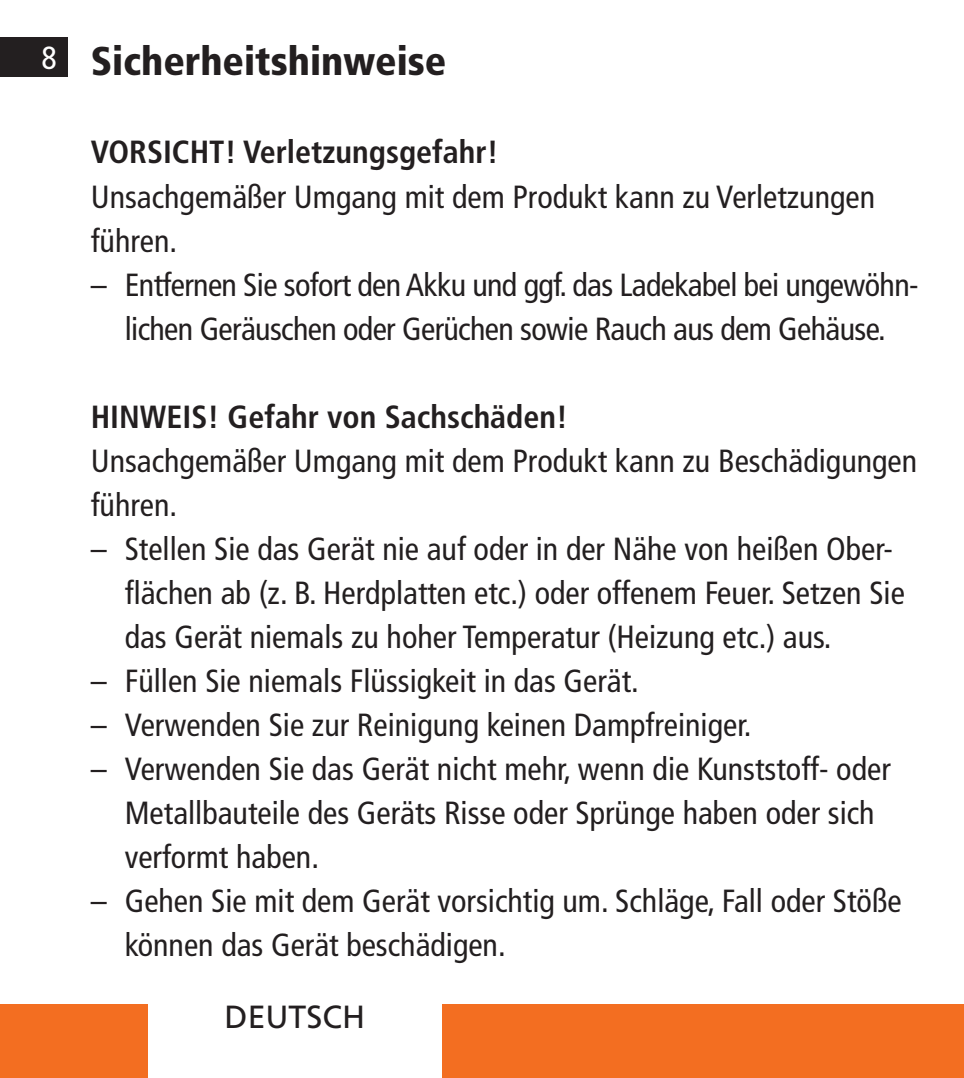
<style>
.page{position:relative;width:964px;height:1078px;background:#fff}
.page>*{position:absolute;margin:0;border:0;box-sizing:border-box;transform-origin:0 0}
.t1{font:900 condensed 40px "Frutiger LT Pro";color:#231f20}
.t2{font:condensed 32px/44px "Frutiger LT Pro";color:#231f20}
.t3{font:condensed 32px/44px "Frutiger LT Pro";letter-spacing:-.02em;color:#231f20;text-align:center}
.t4{font:700 condensed 32px "Frutiger LT Pro";color:#231f20}
.t5{font:32px "Frutiger LT Pro";color:#231f20}
.s1{font-weight:400;font-size:32px;color:#fff}
</style>
<div class="page">
<div style="left:0;top:38px;width:68px;height:39px;background:#231f20"></div>
<div style="left:442px;top:1003px;width:522px;height:74px;background:#f36e21"></div>
<div style="left:0;top:1003px;width:147px;height:74px;background:#f36e21"></div>
<p class="t1" style="left:41px;top:37px;width:407px"><span class="s1">8</span> Sicherheitshinweise</p>
<p class="t4" style="left:91px;top:133px;width:409px">VORSICHT! Verletzungsgefahr!</p>
<p class="t2" style="left:91px;top:174px;width:786px">Unsachgemäßer Umgang mit dem Produkt kann zu Verletzungen führen.</p>
<p class="t3" style="left:91px;top:262px;width:829px">– Entfernen Sie sofort den Akku und ggf. das Ladekabel bei ungewöhn&shy;lichen Geräuschen oder Gerüchen sowie Rauch aus dem Gehäuse.</p>
<p class="t4" style="left:91px;top:397px;width:479px">HINWEIS! Gefahr von Sachschäden!</p>
<p class="t2" style="left:91px;top:438px;width:828px">Unsachgemäßer Umgang mit dem Produkt kann zu Beschädigungen führen.</p>
<p class="t2" style="left:125px;top:526px;width:782px;text-indent:-34px">– Stellen Sie das Gerät nie auf oder in der Nähe von heißen Ober&shy;flächen ab (z. B. Herdplatten etc.) oder offenem Feuer. Setzen Sie das Gerät niemals zu hoher Temperatur (Heizung etc.) aus.</p>
<p class="t2" style="left:91px;top:658px;width:545px">– Füllen Sie niemals Flüssigkeit in das Gerät.</p>
<p class="t2" style="left:91px;top:702px;width:658px">– Verwenden Sie zur Reinigung keinen Dampfreiniger.</p>
<p class="t2" style="left:125px;top:746px;width:767px;text-indent:-34px">– Verwenden Sie das Gerät nicht mehr, wenn die Kunststoff- oder<br>Metallbauteile des Geräts Risse oder Sprünge haben oder sich verformt haben.</p>
<p class="t2" style="left:125px;top:878px;width:778px;text-indent:-34px">– Gehen Sie mit dem Gerät vorsichtig um. Schläge, Fall oder Stöße können das Gerät beschädigen.</p>
<p class="t5" style="left:225px;top:998px;width:142px">DEUTSCH</p>
</div>
